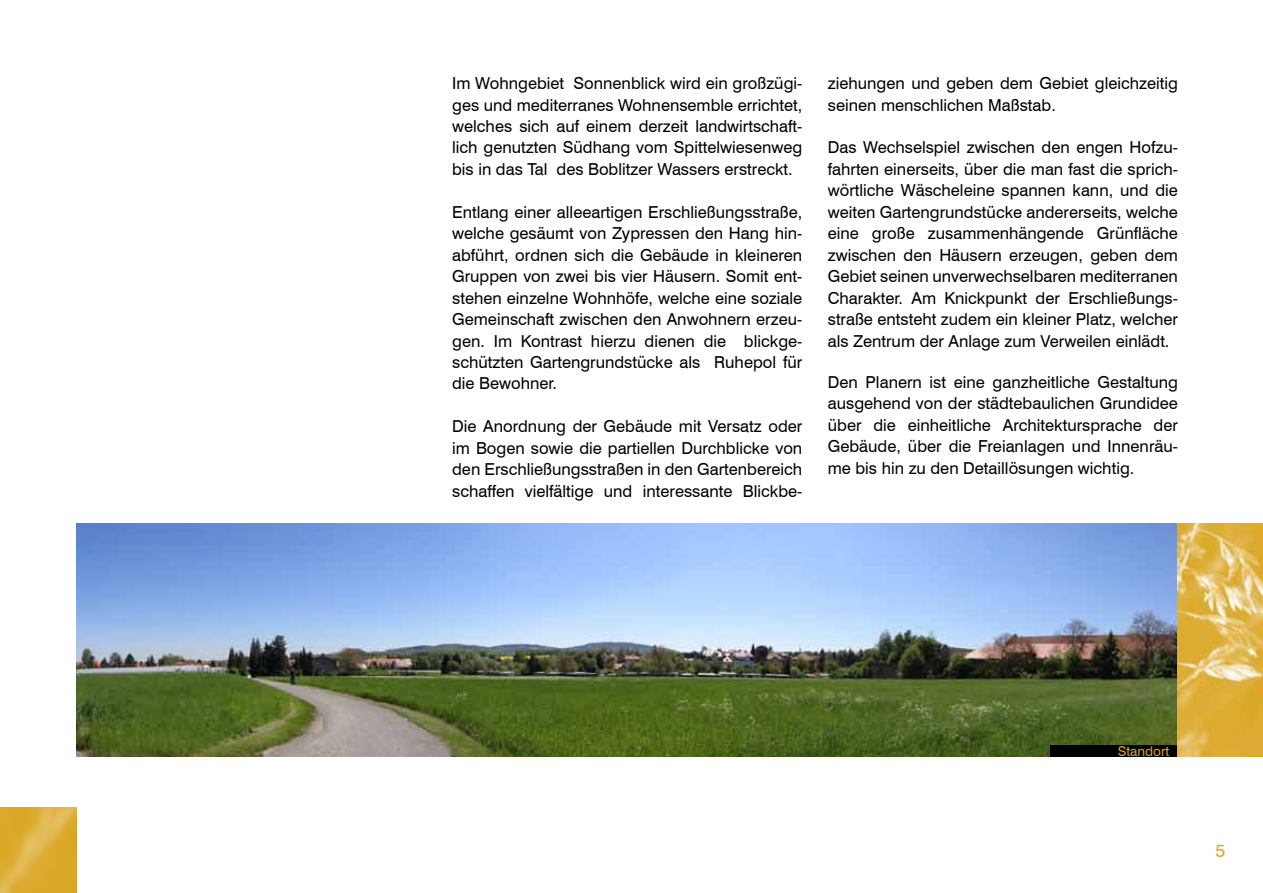
<style>
.page{position:relative;width:1263px;height:893px;background:#fff}
.page>*{position:absolute;margin:0;border:0;box-sizing:border-box;transform-origin:0 0}
.t1{font:18px "Swiss 721 BT";color:#daa520}
.t2{font:16.5px/21.5px "Swiss 721 BT";color:#000;text-align:justify}
.t3{font:13.5px "Swiss 721 BT";color:#daa520}
</style>
<div class="page">
<img style="left:77px;top:523px;width:1186px;height:234px">
<div style="left:1050px;top:746px;width:128px;height:11px;background:#000"></div>
<img style="left:0;top:808px;width:77px;height:85px">
<p class="t2" style="left:452px;top:72px;width:352px">Im Wohngebiet Sonnenblick wird ein großzügi&shy;ges und mediterranes Wohnensemble errichtet, welches sich auf einem derzeit landwirtschaft&shy;lich genutzten Südhang vom Spittelwiesenweg bis in das Tal des Boblitzer Wassers erstreckt.</p>
<p class="t2" style="left:452px;top:201px;width:352px">Entlang einer alleeartigen Erschließungsstraße, welche gesäumt von Zypressen den Hang hin&shy;abführt, ordnen sich die Gebäude in kleineren Gruppen von zwei bis vier Häusern. Somit ent&shy;stehen einzelne Wohnhöfe, welche eine soziale Gemeinschaft zwischen den Anwohnern erzeu&shy;gen. Im Kontrast hierzu dienen die blickge&shy;schützten Gartengrundstücke als Ruhepol für die Bewohner.</p>
<p class="t2" style="left:452px;top:416px;width:352px">Die Anordnung der Gebäude mit Versatz oder im Bogen sowie die partiellen Durchblicke von den Erschließungsstraßen in den Gartenbereich schaffen vielfältige und interessante Blickbe-</p>
<p class="t2" style="left:828px;top:72px;width:352px">ziehungen und geben dem Gebiet gleichzeitig seinen menschlichen Maßstab.</p>
<p class="t2" style="left:828px;top:137px;width:352px">Das Wechselspiel zwischen den engen Hofzu&shy;fahrten einerseits, über die man fast die sprich&shy;wörtliche Wäscheleine spannen kann, und die weiten Gartengrundstücke andererseits, welche eine große zusammenhängende Grünfläche zwischen den Häusern erzeugen, geben dem Gebiet seinen unverwechselbaren mediterranen Charakter. Am Knickpunkt der Erschließungs&shy;straße entsteht zudem ein kleiner Platz, welcher als Zentrum der Anlage zum Verweilen einlädt.</p>
<p class="t2" style="left:828px;top:371px;width:352px">Den Planern ist eine ganzheitliche Gestaltung ausgehend von der städtebaulichen Grundidee über die einheitliche Architektursprache der Gebäude, über die Freianlagen und Innenräu&shy;me bis hin zu den Detaillösungen wichtig.</p>
<p class="t3" style="left:1118px;top:743px;width:53px">Standort</p>
<p class="t1" style="left:1215px;top:840px;width:11px">5</p>
</div>
